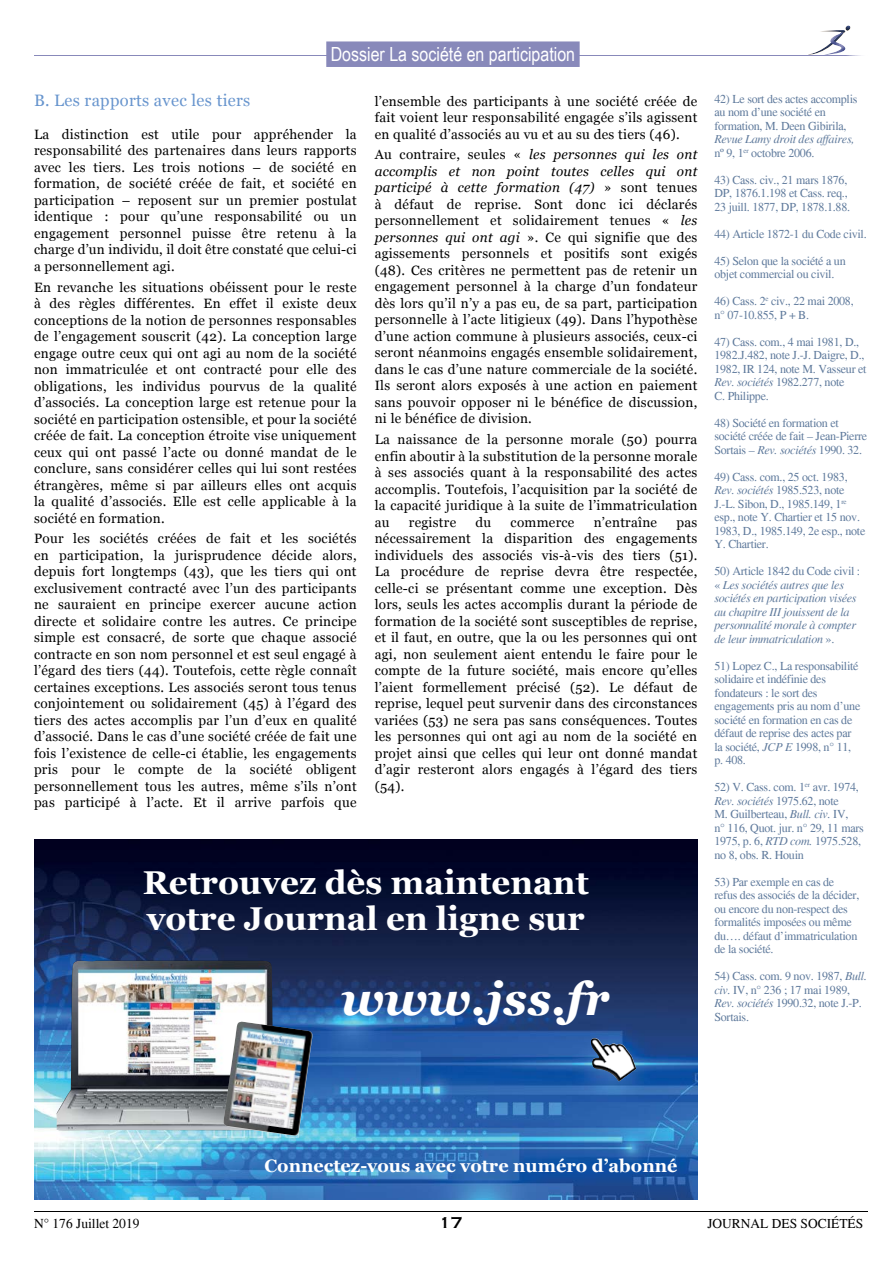
<style>
.page{position:relative;width:893px;height:1263px;background:#fff}
.page>*{position:absolute;margin:0;border:0;box-sizing:border-box;transform-origin:0 0}
.t1{font:italic 700 46.5px "Georgia";color:#fff}
.t2{font:700 33px/36px "Georgia";color:#fff}
.t3{font:19.5px "Arial Narrow";color:#fff}
.t4{font:700 18px "Georgia";color:#fff}
.t5{font:16.5px "Georgia";letter-spacing:.02em;color:#6895ce}
.t6{font:14.85px "Copperplate Thirty One AB";color:#000}
.t7{font:13.5px/16.5px "Georgia";letter-spacing:.02em;color:#000;text-align:justify}
.t8{font:13.5px "Times";color:#000}
.t9{font:13.35px "Times";color:#000}
.t10{font:12px/13.5px "Times";letter-spacing:-.02em;color:#5f7a9c}
.t11{font:italic 12px/13.5px "Times";letter-spacing:-.02em;color:#5f7a9c}
.s1{font-style:italic}
.s2{font-style:normal}
</style>
<div class="page">
<hr style="left:34px;top:55px;width:833px;height:1px;background:#8889ba">
<hr style="left:34px;top:1211px;width:833px;height:1px;background:#000">
<div style="left:326px;top:41px;width:254px;height:26px;background:#8889ba"></div>
<svg style="left:808px;top:25px;width:54px;height:31px"></svg>
<img style="left:34px;top:840px;width:663px;height:359px">
<img style="left:57px;top:960px;width:238px;height:170px">
<img style="left:223px;top:1021px;width:90px;height:115px">
<img style="left:590px;top:1038px;width:46px;height:43px">
<h3 class="t3" style="left:331px;top:40px;width:246px">Dossier La société en participation</h3>
<p class="t5" style="left:34px;top:90px;width:218px">B. Les rapports avec les tiers</p>
<p class="t7" style="left:34px;top:126px;width:324px">La distinction est utile pour appréhender la responsabilité des partenaires dans leurs rapports avec les tiers. Les trois notions – de société en formation, de société créée de fait, et société en participation – reposent sur un premier postulat identique : pour qu’une responsabilité ou un engagement personnel puisse être retenu à la charge d’un individu, il doit être constaté que celui-ci a personnellement agi.</p>
<p class="t7" style="left:34px;top:279px;width:324px">En revanche les situations obéissent pour le reste à des règles différentes. En effet il existe deux conceptions de la notion de personnes responsables de l’engagement souscrit (42). La conception large engage outre ceux qui ont agi au nom de la société non immatriculée et ont contracté pour elle des obligations, les individus pourvus de la qualité d’associés. La conception large est retenue pour la société en participation ostensible, et pour la société créée de fait. La conception étroite vise uniquement ceux qui ont passé l’acte ou donné mandat de le conclure, sans considérer celles qui lui sont restées étrangères, même si par ailleurs elles ont acquis la qualité d’associés. Elle est celle applicable à la société en formation.</p>
<p class="t7" style="left:34px;top:531px;width:324px">Pour les sociétés créées de fait et les sociétés en participation, la jurisprudence décide alors, depuis fort longtemps (43), que les tiers qui ont exclusivement contracté avec l’un des participants ne sauraient en principe exercer aucune action directe et solidaire contre les autres. Ce principe simple est consacré, de sorte que chaque associé contracte en son nom personnel et est seul engagé à l’égard des tiers (44). Toutefois, cette règle connaît certaines exceptions. Les associés seront tous tenus conjointement ou solidairement (45) à l’égard des tiers des actes accomplis par l’un d’eux en qualité d’associé. Dans le cas d’une société créée de fait une fois l’existence de celle-ci établie, les engagements pris pour le compte de la société obligent personnellement tous les autres, même s’ils n’ont pas participé à l’acte. Et il arrive parfois que</p>
<p class="t7" style="left:375px;top:93px;width:324px">l’ensemble des participants à une société créée de fait voient leur responsabilité engagée s’ils agissent en qualité d’associés au vu et au su des tiers (46).</p>
<p class="t7" style="left:375px;top:147px;width:324px">Au contraire, seules « <span class="s1">les personnes qui les ont accomplis et non point toutes celles qui ont participé à cette formation (47)</span> » sont tenues à défaut de reprise. Sont donc ici déclarés personnellement et solidairement tenues « <span class="s1">les personnes qui ont agi</span> ». Ce qui signifie que des agissements personnels et positifs sont exigés (48). Ces critères ne permettent pas de retenir un engagement personnel à la charge d’un fondateur dès lors qu’il n’y a pas eu, de sa part, participation personnelle à l’acte litigieux (49). Dans l’hypothèse d’une action commune à plusieurs associés, ceux-ci seront néanmoins engagés ensemble solidairement, dans le cas d’une nature commerciale de la société.<br>Ils seront alors exposés à une action en paiement sans pouvoir opposer ni le bénéfice de discussion, ni le bénéfice de division.</p>
<p class="t7" style="left:375px;top:432px;width:324px">La naissance de la personne morale (50) pourra enfin aboutir à la substitution de la personne morale à ses associés quant à la responsabilité des actes accomplis. Toutefois, l’acquisition par la société de la capacité juridique à la suite de l’immatriculation au</p>
<p class="t7" style="left:409px;top:514px;width:49px">registre</p>
<p class="t7" style="left:475px;top:514px;width:17px">du</p>
<p class="t7" style="left:511px;top:514px;width:65px">commerce</p>
<p class="t7" style="left:594px;top:514px;width:65px">n’entraîne</p>
<p class="t7" style="left:375px;top:514px;width:324px;text-indent:302px">pas nécessairement la disparition des engagements individuels des associés vis-à-vis des tiers (51).<br>La procédure de reprise devra être respectée, celle-ci se présentant comme une exception. Dès lors, seuls les actes accomplis durant la période de formation de la société sont susceptibles de reprise, et il faut, en outre, que la ou les personnes qui ont agi, non seulement aient entendu le faire pour le compte de la future société, mais encore qu’elles l’aient formellement précisé (52). Le défaut de reprise, lequel peut survenir dans des circonstances variées (53) ne sera pas sans conséquences. Toutes les personnes qui ont agi au nom de la société en projet ainsi que celles qui leur ont donné mandat d’agir resteront alors engagés à l’égard des tiers (54).</p>
<h2 class="t2" style="left:143px;top:864px;width:448px">Retrouvez dès maintenant votre Journal en ligne sur</h2>
<h1 class="t1" style="left:341px;top:969px;width:270px">www.jss.fr</h1>
<p class="t10" style="left:714px;top:92px;width:145px">42) Le sort des actes accomplis au nom d’une société en formation, M. Deen Gibirila,</p>
<p class="t11" style="left:714px;top:133px;width:142px">Revue Lamy droit des affaires, <span class="s2">nº 9, 1</span><sup>er</sup> <span class="s2">octobre 2006.</span></p>
<p class="t10" style="left:714px;top:173px;width:137px">43) Cass. civ., 21 mars 1876,<br>DP, 1876.1.198 et Cass. req.,<br>23 juill. 1877, DP, 1878.1.88.</p>
<p class="t10" style="left:714px;top:227px;width:154px">44) Article 1872-1 du Code civil.</p>
<p class="t10" style="left:714px;top:254px;width:133px">45) Selon que la société a un objet commercial ou civil.</p>
<p class="t10" style="left:714px;top:294px;width:141px">46) Cass. 2<sup>e</sup> civ., 22 mai 2008, n° 07-10.855, P + B.</p>
<p class="t10" style="left:714px;top:335px;width:154px">47) Cass. com., 4 mai 1981, D.,<br>1982.J.482, note J.-J. Daigre, D.,<br>1982, IR 124, note M. Vasseur et<br><span class="s1">Rev. sociétés</span> 1982.277, note<br>C. Philippe.</p>
<p class="t10" style="left:714px;top:416px;width:154px">48) Société en formation et société créée de fait – Jean-Pierre<br>Sortais – <span class="s1">Rev. sociétés</span> 1990. 32.</p>
<p class="t10" style="left:714px;top:470px;width:152px">49) Cass. com., 25 oct. 1983,<br><span class="s1">Rev. sociétés</span> 1985.523, note<br>J.-L. Sibon, D., 1985.149, 1<sup>re </sup>esp., note Y. Chartier et 15 nov.<br>1983, D., 1985.149, 2e esp., note<br>Y. Chartier.</p>
<p class="t11" style="left:714px;top:565px;width:147px"><span class="s2">50) Article 1842 du Code civil : «</span> Les sociétés autres que les sociétés en participation visées au chapitre III jouissent de la personnalité morale à compter de leur immatriculation <span class="s2">».</span></p>
<p class="t10" style="left:714px;top:659px;width:147px">51) Lopez C., La responsabilité solidaire et indéfinie des fondateurs : le sort des engagements pris au nom d’une société en formation en cas de défaut de reprise des actes par la société, <span class="s1">JCP E</span> 1998, n° 11, p. 408.</p>
<p class="t10" style="left:714px;top:780px;width:151px">52) V. Cass. com. 1<sup>er</sup> avr. 1974,<br><span class="s1">Rev. sociétés</span> 1975.62, note<br>M. Guilberteau, <span class="s1">Bull. civ.</span> IV,<br>n° 116, Quot. jur. n° 29, 11 mars<br>1975, p. 6, <span class="s1">RTD com.</span> 1975.528, no 8, obs. R. Houin</p>
<p class="t10" style="left:714px;top:875px;width:146px">53) Par exemple en cas de refus des associés de la décider, ou encore du non-respect des formalités imposées ou même du…. défaut d’immatriculation de la société.</p>
<p class="t10" style="left:714px;top:969px;width:154px">54) Cass. com. 9 nov. 1987, <span class="s1">Bull. civ.</span> IV, n° 236 ; 17 mai 1989,<br><span class="s1">Rev. sociétés</span> 1990.32, note J.-P.<br>Sortais.</p>
<h3 class="t4" style="left:264px;top:1154px;width:415px">Connectez-vous avec votre numéro d’abonné</h3>
<p class="t8" style="left:34px;top:1216px;width:107px">N° 176 Juillet 2019</p>
<p class="t6" style="left:439px;top:1214px;width:25px">17</p>
<p class="t9" style="left:707px;top:1216px;width:157px">JOURNAL DES SOCIÉTÉS</p>
</div>
